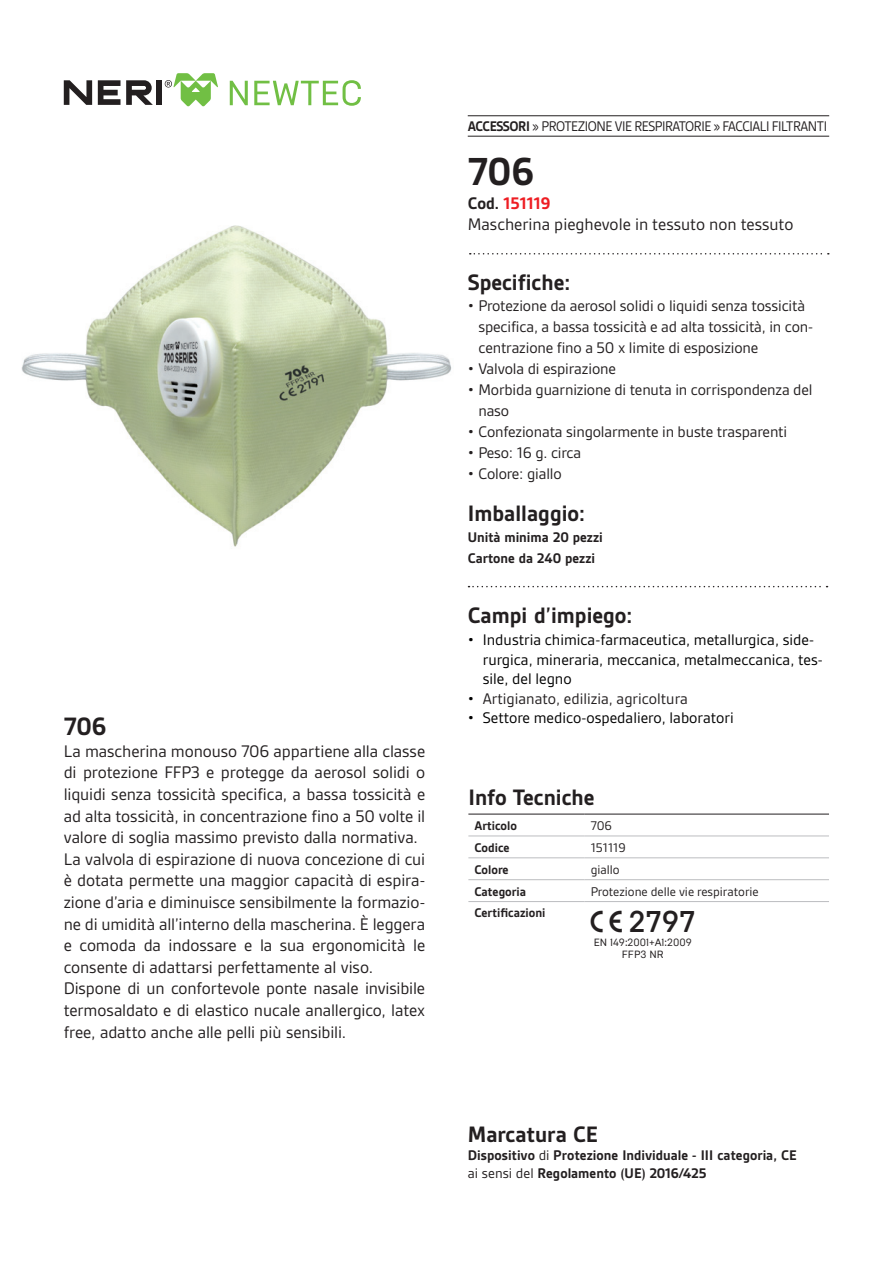
<style>
.page{position:relative;width:893px;height:1263px;background:#fff}
.page>*{position:absolute;margin:0;border:0;box-sizing:border-box;transform-origin:0 0}
.t1{font:700 42px "Gesta";color:#231f20}
.t2{font:500 30px "Brutal Type";color:#231f20}
.t3{font:700 27px "Gesta";color:#231f20}
.t4{font:700 24px "Gesta";color:#231f20}
.t5{font:18px/21.6px "Gesta";letter-spacing:-.005em;color:#231f20}
.t6{font:16.5px/21px "Gesta";letter-spacing:-.01em;color:#231f20}
.t7{font:16.5px/19.5px "Gesta";color:#000}
.t8{font:700 15px/21px "Gesta";color:#231f20}
.t9{font:15px "Gesta";letter-spacing:-.03em;color:#231f20;scale:.94 1}
.t10{font:13.5px "Gesta";color:#231f20}
.t11{font:700 13.5px "Gesta";color:#231f20}
.t12{font:10.5px/12.6px "Brutal Type";color:#231f20;text-align:center}
.s1{font-weight:700}
.s2{font-weight:700;color:#ee1d23}
.s3{color:#000}
.s4{font-family:"Neri Simbols Normal";font-weight:400;font-size:21.6px}
.s5{font-weight:400}
</style>
<div class="page">
<svg style="left:230px;top:81px;width:18px;height:24px"></svg>
<svg style="left:254px;top:80px;width:107px;height:26px"></svg>
<svg style="left:126px;top:80px;width:27px;height:25px"></svg>
<svg style="left:64px;top:80px;width:28px;height:25px"></svg>
<svg style="left:98px;top:80px;width:22px;height:25px"></svg>
<div style="left:156px;top:80px;width:6px;height:25px;background:#231f20"></div>
<svg style="left:165px;top:73px;width:53px;height:33px"></svg>
<img style="left:21px;top:225px;width:431px;height:322px">
<hr style="left:468px;top:136px;width:361px;height:1px;background:#231f20">
<hr style="left:468px;top:115px;width:361px;height:1px;background:#231f20">
<svg style="left:470px;top:253px;width:359px;height:1px"></svg>
<svg style="left:468px;top:586px;width:359px;height:1px"></svg>
<hr style="left:468px;top:814px;width:117px;height:1px;background:#231f20">
<hr style="left:585px;top:814px;width:244px;height:1px;background:#231f20">
<hr style="left:468px;top:836px;width:117px;height:1px;background:#bcbdc0">
<hr style="left:585px;top:836px;width:244px;height:1px;background:#bcbdc0">
<hr style="left:468px;top:857px;width:117px;height:1px;background:#bcbdc0">
<hr style="left:585px;top:857px;width:244px;height:1px;background:#bcbdc0">
<hr style="left:468px;top:879px;width:117px;height:1px;background:#bcbdc0">
<hr style="left:468px;top:901px;width:117px;height:1px;background:#bcbdc0">
<hr style="left:585px;top:879px;width:244px;height:1px;background:#bcbdc0">
<hr style="left:585px;top:901px;width:244px;height:1px;background:#bcbdc0">
<h3 class="t3" style="left:64px;top:712px;width:44px">706</h3>
<p class="t5" style="left:64px;top:740px;width:363px">La mascherina monouso 706 appartiene alla classe di protezione FFP3 e protegge da aerosol solidi o liquidi senza tossicità specifica, a bassa tossicità e ad alta tossicità, in concentrazione fino a 50 volte il valore di soglia massimo previsto dalla normativa.<br>La valvola di espirazione di nuova concezione di cui è dotata permette una maggior capacità di espira&shy;zione d’aria e diminuisce sensibilmente la formazio&shy;ne di umidità all’interno della mascherina. È leggera e comoda da indossare e la sua ergonomicità le consente di adattarsi perfettamente al viso.<br>Dispone di un confortevole ponte nasale invisibile termosaldato e di elastico nucale anallergico, latex free, adatto anche alle pelli più sensibili.</p>
<p class="t9" style="left:468px;top:118px;width:384px"><span class="s1">ACCESSORI</span> » PROTEZIONE VIE RESPIRATORIE » FACCIALI FILTRANTI</p>
<h1 class="t1" style="left:468px;top:148px;width:68px">706</h1>
<p class="t5" style="left:468px;top:193px;width:327px;line-height:21px"><span class="s1">Cod.</span> <span class="s2">151119<br></span>Mascherina pieghevole in tessuto non tessuto</p>
<h3 class="t4" style="left:468px;top:269px;width:104px">Specifiche:</h3>
<p class="t6" style="left:478px;top:295px;width:336px;text-indent:-11px">• Protezione da aerosol solidi o liquidi senza tossicità specifica, a bassa tossicità e ad alta tossicità, in con&shy;centrazione fino a 50 x limite di esposizione</p>
<p class="t6" style="left:468px;top:358px;width:150px">• Valvola di espirazione</p>
<p class="t6" style="left:478px;top:379px;width:336px;text-indent:-11px">• Morbida guarnizione di tenuta in corrispondenza del naso</p>
<p class="t6" style="left:468px;top:421px;width:321px">• Confezionata singolarmente in buste trasparenti</p>
<p class="t6" style="left:468px;top:442px;width:115px">• Peso: 16 g. circa</p>
<p class="t6" style="left:468px;top:463px;width:96px">• Colore: giallo</p>
<h3 class="t4" style="left:468px;top:500px;width:119px">Imballaggio:</h3>
<p class="t8" style="left:468px;top:527px;width:137px">Unità minima 20 pezzi<br>Cartone da 240 pezzi</p>
<h3 class="t4" style="left:468px;top:602px;width:166px">Campi d’impiego:</h3>
<p class="t7" style="left:483px;top:630px;width:341px;text-indent:-15px">• Industria chimica-farmaceutica, metallurgica, side&shy;rurgica, mineraria, meccanica, metalmeccanica, tes&shy;sile, del legno</p>
<p class="t6" style="left:468px;top:688px;width:222px"><span class="s3">•</span> Artigianato, edilizia, agricoltura</p>
<p class="t7" style="left:468px;top:708px;width:268px">• Settore medico-ospedaliero, laboratori</p>
<h3 class="t4" style="left:468px;top:784px;width:128px">Info Tecniche</h3>
<p class="t11" style="left:474px;top:818px;width:44px">Articolo</p>
<p class="t10" style="left:591px;top:818px;width:23px">706</p>
<p class="t11" style="left:474px;top:840px;width:37px">Codice</p>
<p class="t10" style="left:591px;top:840px;width:37px">151119</p>
<p class="t11" style="left:474px;top:862px;width:36px">Colore</p>
<p class="t10" style="left:591px;top:862px;width:30px">giallo</p>
<p class="t11" style="left:474px;top:884px;width:53px">Categoria</p>
<p class="t10" style="left:591px;top:884px;width:170px">Protezione delle vie respiratorie</p>
<p class="t11" style="left:474px;top:906px;width:73px">Certificazioni</p>
<p class="t12" style="left:594px;top:936px;width:99px">EN 149:2001+A1:2009<br>FFP3 NR</p>
<h2 class="t2" style="left:591px;top:903px;width:107px"><span class="s4">A</span> 2797</h2>
<h3 class="t4" style="left:468px;top:1121px;width:132px">Marcatura CE</h3>
<p class="t8" style="left:468px;top:1146px;width:330px;line-height:18px">Dispositivo <span class="s5">di</span> Protezione Individuale - III categoria, CE <span class="s5">ai sensi del</span> Regolamento (UE) 2016/425</p>
</div>
